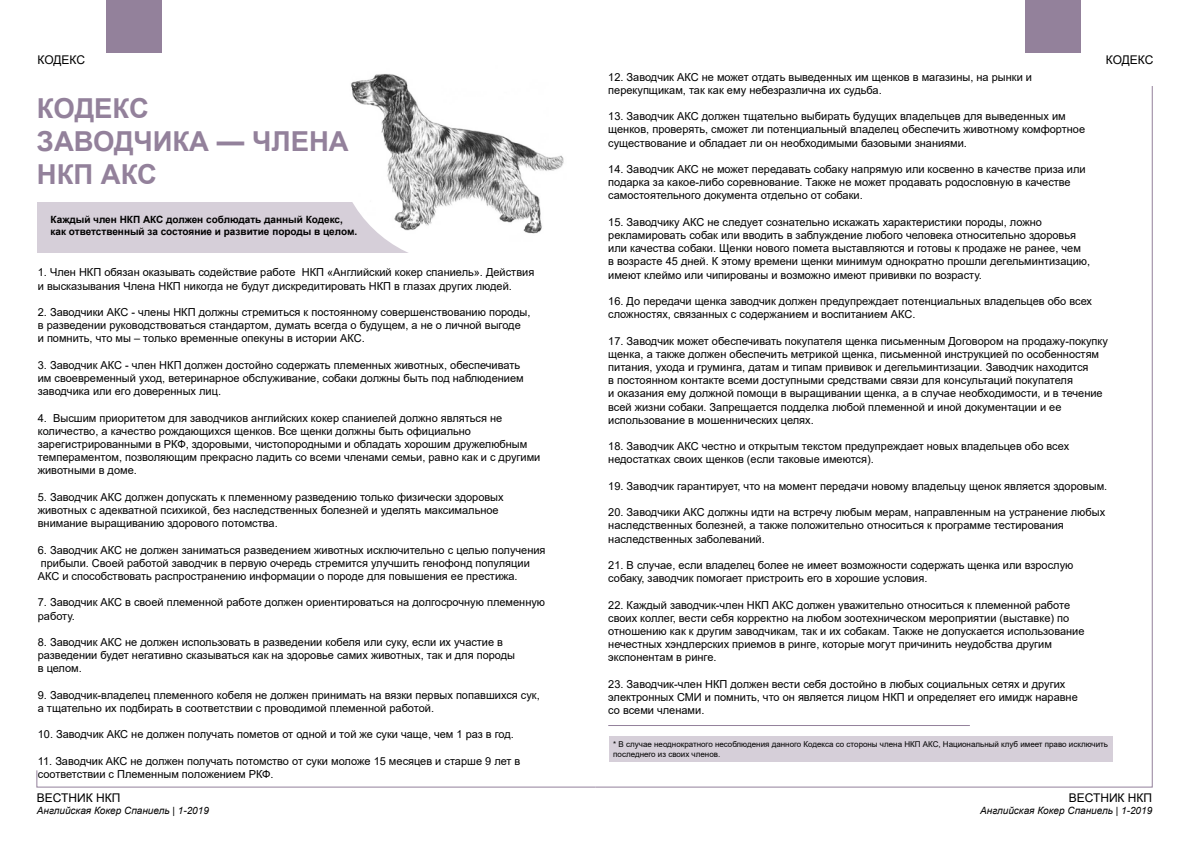
<style>
.page{position:relative;width:1191px;height:842px;background:#fff}
.page>*{position:absolute;margin:0;border:0;box-sizing:border-box;transform-origin:0 0}
.t1{font:700 27.5px/33px "Arial";color:#93819b}
.t2{font:12px "Arial";color:#000}
.t3{font:11px/13.2px "Arial";color:#000}
.t4{font:700 10px/12px "Arial";color:#000}
.t5{font:italic 10px "Arial";color:#000}
.t6{font:8px/9.6px "Arial";color:#000}
</style>
<div class="page">
<div style="left:38px;top:202px;width:384px;height:50px;background:#d6cfd9"></div>
<div style="left:107px;top:0;width:55px;height:52px;background:#93819b"></div>
<div style="left:1025px;top:0;width:55px;height:52px;background:#93819b"></div>
<img style="left:335px;top:74px;width:229px;height:179px">
<svg style="left:36px;top:770px;width:558px;height:18px"></svg>
<svg style="left:594px;top:86px;width:559px;height:702px"></svg>
<div style="left:609px;top:736px;width:503px;height:26px;background:#d6cfd9"></div>
<hr style="left:608px;top:725px;width:362px;height:1px;background:#93819b">
<p class="t2" style="left:38px;top:51px;width:49px">КОДЕКС</p>
<h1 class="t1" style="left:37px;top:92px;width:313px">КОДЕКС<br>ЗАВОДЧИКА — ЧЛЕНА<br>НКП АКС</h1>
<p class="t4" style="left:51px;top:214px;width:308px">Каждый член НКП АКС должен соблюдать данный Кодекс, как ответственный за состояние и развитие породы в целом.</p>
<p class="t3" style="left:38px;top:266px;width:498px">1. Член НКП обязан оказывать содействие работе НКП «Английский кокер спаниель». Действия и высказывания Члена НКП никогда не будут дискредитировать НКП в глазах других людей.</p>
<p class="t3" style="left:38px;top:305px;width:494px">2. Заводчики АКС - члены НКП должны стремиться к постоянному совершенствованию породы, в разведении руководствоваться стандартом, думать всегда о будущем, а не о личной выгоде<br>и помнить, что мы – только временные опекуны в истории АКС.</p>
<p class="t3" style="left:38px;top:358px;width:487px">3. Заводчик АКС - член НКП должен достойно содержать племенных животных, обеспечивать им своевременный уход, ветеринарное обслуживание, собаки должны быть под наблюдением заводчика или его доверенных лиц.</p>
<p class="t3" style="left:38px;top:411px;width:504px">4. Высшим приоритетом для заводчиков английских кокер спаниелей должно являться не количество, а качество рождающихся щенков. Все щенки должны быть официально зарегистрированными в РКФ, здоровыми, чистопородными и обладать хорошим дружелюбным темпераментом, позволяющим прекрасно ладить со всеми членами семьи, равно как и с другими животными в доме.</p>
<p class="t3" style="left:38px;top:490px;width:467px">5. Заводчик АКС должен допускать к племенному разведению только физически здоровых животных с адекватной психикой, без наследственных болезней и уделять максимальное внимание выращиванию здорового потомства.</p>
<p class="t3" style="left:38px;top:543px;width:509px">6. Заводчик АКС не должен заниматься разведением животных исключительно с целью получения прибыли. Своей работой заводчик в первую очередь стремится улучшить генофонд популяции<br>АКС и способствовать распространению информации о породе для повышения ее престижа.</p>
<p class="t3" style="left:38px;top:596px;width:509px">7. Заводчик АКС в своей племенной работе должен ориентироваться на долгосрочную племенную работу.</p>
<p class="t3" style="left:38px;top:635px;width:479px">8. Заводчик АКС не должен использовать в разведении кобеля или суку, если их участие в разведении будет негативно сказываться как на здоровье самих животных, так и для породы в целом.</p>
<p class="t3" style="left:38px;top:688px;width:503px">9. Заводчик-владелец племенного кобеля не должен принимать на вязки первых попавшихся сук, а тщательно их подбирать в соответствии с проводимой племенной работой.</p>
<p class="t3" style="left:38px;top:728px;width:478px">10. Заводчик АКС не должен получать пометов от одной и той же суки чаще, чем 1 раз в год.</p>
<p class="t3" style="left:38px;top:754px;width:484px">11. Заводчик АКС не должен получать потомство от суки моложе 15 месяцев и старше 9 лет в соответствии с Племенным положением РКФ.</p>
<p class="t2" style="left:37px;top:790px;width:85px">ВЕСТНИК НКП</p>
<p class="t5" style="left:37px;top:804px;width:174px">Английская Кокер Спаниель | 1-2019</p>
<p class="t2" style="left:1105px;top:51px;width:49px">КОДЕКС</p>
<p class="t3" style="left:608px;top:70px;width:425px">12. Заводчик АКС не может отдать выведенных им щенков в магазины, на рынки и перекупщикам, так как ему небезразлична их судьба.</p>
<p class="t3" style="left:608px;top:110px;width:478px">13. Заводчик АКС должен тщательно выбирать будущих владельцев для выведенных им щенков, проверять, сможет ли потенциальный владелец обеспечить животному комфортное существование и обладает ли он необходимыми базовыми знаниями.</p>
<p class="t3" style="left:608px;top:162px;width:479px">14. Заводчик АКС не может передавать собаку напрямую или косвенно в качестве приза или подарка за какое-либо соревнование. Также не может продавать родословную в качестве самостоятельного документа отдельно от собаки.</p>
<p class="t3" style="left:608px;top:215px;width:483px">15. Заводчику АКС не следует сознательно искажать характеристики породы, ложно рекламировать собак или вводить в заблуждение любого человека относительно здоровья или качества собаки. Щенки нового помета выставляются и готовы к продаже не ранее, чем<br>в возрасте 45 дней. К этому времени щенки минимум однократно прошли дегельминтизацию, имеют клеймо или чипированы и возможно имеют прививки по возрасту.</p>
<p class="t3" style="left:608px;top:294px;width:485px">16. До передачи щенка заводчик должен предупреждает потенциальных владельцев обо всех сложностях, связанных с содержанием и воспитанием АКС.</p>
<p class="t3" style="left:608px;top:334px;width:501px">17. Заводчик может обеспечивать покупателя щенка письменным Договором на продажу-покупку щенка, а также должен обеспечить метрикой щенка, письменной инструкцией по особенностям питания, ухода и груминга, датам и типам прививок и дегельминтизации. Заводчик находится<br>в постоянном контакте всеми доступными средствами связи для консультаций покупателя<br>и оказания ему должной помощи в выращивании щенка, а в случае необходимости, и в течение всей жизни собаки. Запрещается подделка любой племенной и иной документации и ее использование в мошеннических целях.</p>
<p class="t3" style="left:608px;top:440px;width:462px">18. Заводчик АКС честно и открытым текстом предупреждает новых владельцев обо всех недостатках своих щенков (если таковые имеются).</p>
<p class="t3" style="left:608px;top:479px;width:500px">19. Заводчик гарантирует, что на момент передачи новому владельцу щенок является здоровым.</p>
<p class="t3" style="left:608px;top:506px;width:498px">20. Заводчики АКС должны идти на встречу любым мерам, направленным на устранение любых наследственных болезней, а также положительно относиться к программе тестирования наследственных заболеваний.</p>
<p class="t3" style="left:608px;top:558px;width:466px">21. В случае, если владелец более не имеет возможности содержать щенка или взрослую собаку, заводчик помогает пристроить его в хорошие условия.</p>
<p class="t3" style="left:608px;top:598px;width:478px">22. Каждый заводчик-член НКП АКС должен уважительно относиться к племенной работе своих коллег, вести себя корректно на любом зоотехническом мероприятии (выставке) по отношению как к другим заводчикам, так и их собакам. Также не допускается использование нечестных хэндлерских приемов в ринге, которые могут причинить неудобства другим экспонентам в ринге.</p>
<p class="t3" style="left:608px;top:677px;width:471px">23. Заводчик-член НКП должен вести себя достойно в любых социальных сетях и других электронных СМИ и помнить, что он является лицом НКП и определяет его имидж наравне со всеми членами.</p>
<p class="t6" style="left:613px;top:739px;width:496px">* В случае неоднократного несоблюдения данного Кодекса со стороны члена НКП АКС, Национальный клуб имеет право исключить последнего из своих членов.</p>
<p class="t2" style="left:1068px;top:790px;width:85px">ВЕСТНИК НКП</p>
<p class="t5" style="left:980px;top:804px;width:174px">Английская Кокер Спаниель | 1-2019</p>
</div>
